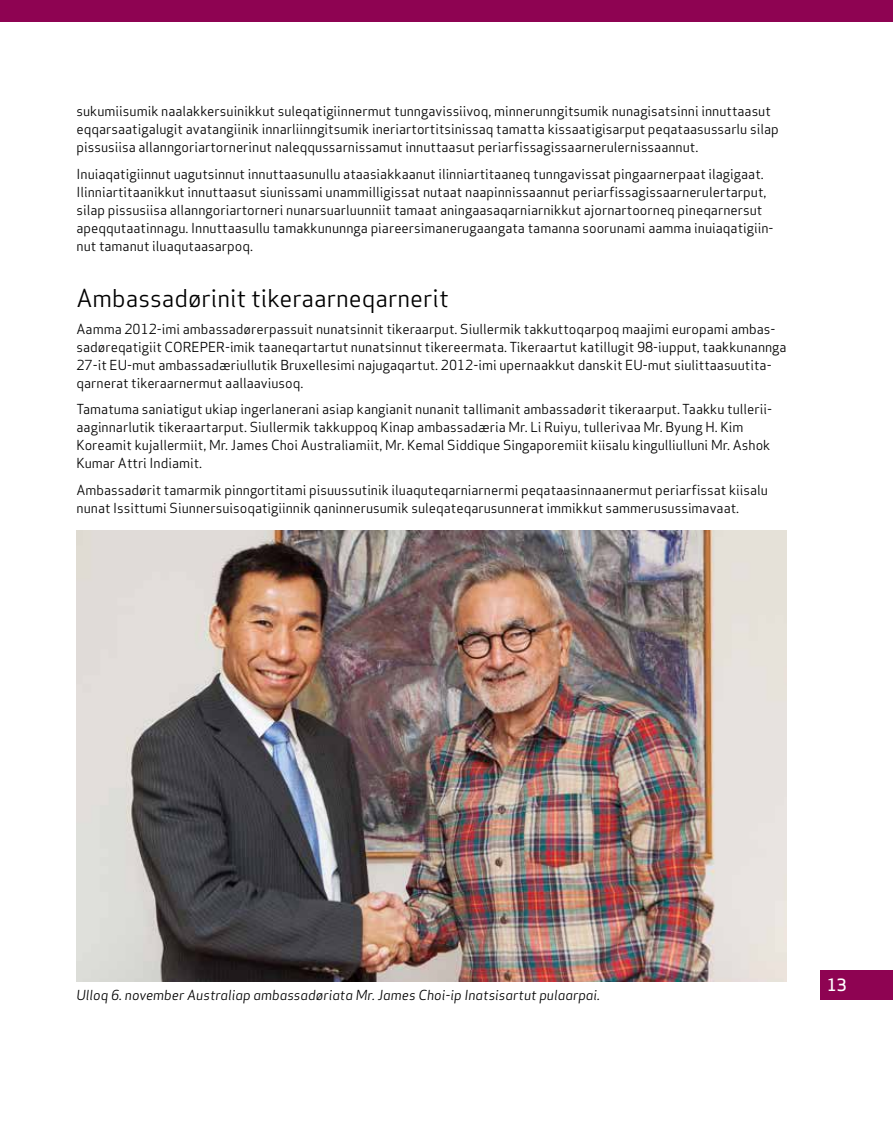
<style>
.page{position:relative;width:893px;height:1127px;background:#fff}
.page>*{position:absolute;margin:0;border:0;box-sizing:border-box;transform-origin:0 0}
.t1{font:24px "Apex Sans";color:#000}
.t2{font:500 16.5px "Apex Sans";color:#fff}
.t3{font:13.5px/18px "Apex Sans";color:#000}
.t4{font:italic 13.5px "Apex Sans";color:#000}
</style>
<div class="page">
<div style="left:0;top:0;width:893px;height:21px;background:#8e0352"></div>
<div style="left:821px;top:969px;width:72px;height:30px;background:#8e0352"></div>
<img style="left:77px;top:530px;width:710px;height:451px">
<p class="t3" style="left:77px;top:101px;width:704px">sukumiisumik naalakkersuinikkut suleqatigiinnermut tunngavissiivoq, minnerunngitsumik nunagisatsinni innuttaasut eqqarsaatigalugit avatangiinik innarliinngitsumik ineriartortitsinissaq tamatta kissaatigisarput peqataasussarlu silap pissusiisa allanngoriartornerinut naleqqussarnissamut innuttaasut periarfissagissaarnerulernissaannut.</p>
<p class="t3" style="left:77px;top:164px;width:698px">Inuiaqatigiinnut uagutsinnut innuttaasunullu ataasiakkaanut ilinniartitaaneq tunngavissat pingaarnerpaat ilagigaat.<br>Ilinniartitaanikkut innuttaasut siunissami unammilligissat nutaat naapinnissaannut periarfissagissaarnerulertarput, silap pissusiisa allanngoriartorneri nunarsuarluunniit tamaat aningaasaqarniarnikkut ajornartoorneq pineqarnersut apeqqutaatinnagu. Innuttaasullu tamakkununnga piareersimanerugaangata tamanna soorunami aamma inuiaqatigiin&shy;nut tamanut iluaqutaasarpoq.</p>
<h1 class="t1" style="left:77px;top:279px;width:374px">Ambassadørinit tikeraarneqarnerit</h1>
<p class="t3" style="left:77px;top:318px;width:712px">Aamma 2012-imi ambassadørerpassuit nunatsinnit tikeraarput. Siullermik takkuttoqarpoq maajimi europami ambas&shy;sadøreqatigiit COREPER-imik taaneqartartut nunatsinnut tikereermata. Tikeraartut katillugit 98-iupput, taakkunannga 27-it EU-mut ambassadæriullutik Bruxellesimi najugaqartut. 2012-imi upernaakkut danskit EU-mut siulittaasuutita&shy;qarnerat tikeraarnermut aallaaviusoq.</p>
<p class="t3" style="left:77px;top:399px;width:695px">Tamatuma saniatigut ukiap ingerlanerani asiap kangianit nunanit tallimanit ambassadørit tikeraarput. Taakku tullerii&shy;aaginnarlutik tikeraartarput. Siullermik takkuppoq Kinap ambassadæria Mr. Li Ruiyu, tullerivaa Mr. Byung H. Kim Koreamit kujallermiit, Mr. James Choi Australiamiit, Mr. Kemal Siddique Singaporemiit kiisalu kingulliulluni Mr. Ashok Kumar Attri Indiamit.</p>
<p class="t3" style="left:77px;top:479px;width:693px">Ambassadørit tamarmik pinngortitami pisuussutinik iluaquteqarniarnermi peqataasinnaanermut periarfissat kiisalu nunat Issittumi Siunnersuisoqatigiinnik qaninnerusumik suleqateqarusunnerat immikkut sammerusussimavaat.</p>
<p class="t4" style="left:77px;top:984px;width:525px">Ulloq 6. november Australiap ambassadøriata Mr. James Choi-ip Inatsisartut pulaarpai.</p>
<p class="t2" style="left:827px;top:970px;width:21px">13</p>
</div>
